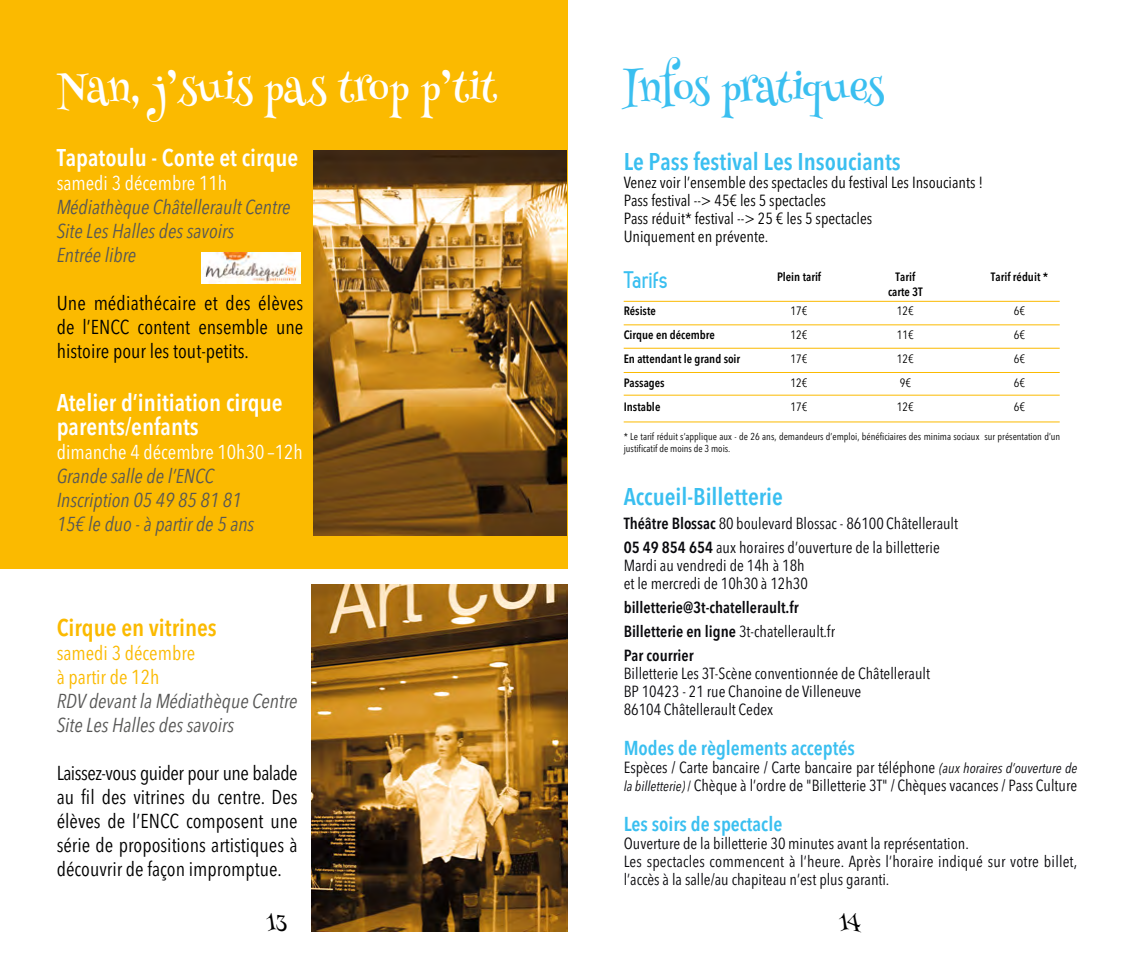
<style>
.page{position:relative;width:1134px;height:964px;background:#fff}
.page>*{position:absolute;margin:0;border:0;box-sizing:border-box;transform-origin:0 0}
.t1{font:40px "Henny Penny";letter-spacing:-.02em;color:#fff}
.t2{font:40px "Henny Penny";letter-spacing:-.035em;color:#3abff0}
.t3{font:600 condensed 24px/24px "Avenir Next";color:#fff}
.t4{font:600 condensed 24px "Avenir Next";color:#3abff0}
.t5{font:600 condensed 24px "Avenir Next";color:#fbba00}
.t6{font:700 24px "Zag";color:#3abff0}
.t7{font:condensed 20px/24px "Avenir Next";color:#000;text-align:justify}
.t8{font:italic condensed 20px/24px "Avenir Next";color:#575756}
.t9{font:600 condensed 20px "Avenir Next";color:#3abff0}
.t10{font:condensed 20px "Avenir Next";color:#fff}
.t11{font:condensed 20px/24px "Avenir Next";color:#fbba00}
.t12{font:20px "Henny Penny";color:#000}
.t13{font:condensed 16px/18px "Avenir Next";color:#09090d}
.t14{font:condensed 16px/18px "Avenir Next";color:#000}
.t15{font:600 condensed 16px/24px "Avenir Next";color:#09090d}
.t16{font:600 condensed 12px/24px "Avenir Next";color:#000}
.t17{font:condensed 12px/24px "Avenir Next";color:#000;text-align:justify}
.t18{font:condensed 10px/12px "Avenir Next";color:#000}
.s1{font-weight:600}
.s2{font-weight:400}
.s3{font-style:italic;font-size:14px}
.s4{font-size:14px}
</style>
<div class="page">
<div style="left:0;top:0;width:567px;height:568px;background:#fbba00"></div>
<hr style="left:624px;top:301px;width:436px;height:1px;background:#fbba00">
<hr style="left:624px;top:348px;width:436px;height:1px;background:#fbba00">
<hr style="left:624px;top:324px;width:436px;height:1px;background:#fbba00">
<hr style="left:624px;top:421px;width:436px;height:1px;background:#fbba00">
<hr style="left:624px;top:395px;width:436px;height:1px;background:#fbba00">
<hr style="left:624px;top:372px;width:436px;height:1px;background:#fbba00">
<img style="left:313px;top:150px;width:254px;height:385px">
<img style="left:312px;top:584px;width:255px;height:347px">
<img style="left:202px;top:253px;width:98px;height:30px">
<h1 class="t1" style="left:57px;top:65px;width:442px">Nan, j’suis pas trop p’tit</h1>
<h2 class="t3" style="left:57px;top:145px;width:243px">Tapatoulu - Conte et cirque</h2>
<p class="t10" style="left:57px;top:171px;width:172px">samedi 3 décembre 11h</p>
<p class="t8" style="left:57px;top:195px;width:235px">Médiathèque Châtellerault Centre<br>Site Les Halles des savoirs<br>Entrée libre</p>
<p class="t7" style="left:57px;top:291px;width:248px">Une médiathécaire et des élèves de l’ENCC content ensemble une histoire pour les tout-petits.</p>
<h2 class="t3" style="left:57px;top:390px;width:227px">Atelier d’initiation cirque parents/enfants</h2>
<p class="t10" style="left:57px;top:439px;width:248px">dimanche 4 décembre 10h30 –12h</p>
<p class="t8" style="left:57px;top:464px;width:199px">Grande salle de l’ENCC<br>Inscription 05 49 85 81 81<br>15€ le duo - à partir de 5 ans</p>
<h2 class="t5" style="left:57px;top:613px;width:162px">Cirque en vitrines</h2>
<p class="t11" style="left:57px;top:641px;width:140px">samedi 3 décembre à partir de 12h</p>
<p class="t8" style="left:57px;top:689px;width:242px">RDV devant la Médiathèque Centre<br>Site Les Halles des savoirs</p>
<p class="t7" style="left:57px;top:761px;width:242px">Laissez-vous guider pour une balade au fil des vitrines du centre. Des élèves de l’ENCC composent une série de propositions artistiques à découvrir de façon impromptue.</p>
<h1 class="t2" style="left:624px;top:65px;width:262px">Infos pratiques</h1>
<h2 class="t4" style="left:624px;top:147px;width:279px">Le Pass festival Les Insouciants</h2>
<p class="t14" style="left:624px;top:173px;width:361px">Venez voir l’ensemble des spectacles du festival Les Insouciants !<br>Pass festival --&gt; 45€ les 5 spectacles<br>Pass réduit* festival --&gt; 25 € les 5 spectacles<br>Uniquement en prévente.</p>
<h2 class="t6" style="left:624px;top:266px;width:46px">Tarifs</h2>
<p class="t16" style="left:777px;top:265px;width:46px">Plein tarif</p>
<p class="t16" style="left:888px;top:270px;width:36px;line-height:14.4px;text-align:center">Tarif carte 3T</p>
<p class="t16" style="left:991px;top:265px;width:59px">Tarif réduit *</p>
<p class="t16" style="left:624px;top:299px;width:118px">Résiste<br>Cirque en décembre<br>En attendant le grand soir<br>Passages<br>Instable</p>
<p class="t17" style="left:791px;top:299px;width:18px">17€ 12€ 17€ 12€ 17€</p>
<p class="t17" style="left:897px;top:299px;width:18px;text-align:left">12€<br>11€<br>12€<br>9€<br>12€</p>
<p class="t17" style="left:1014px;top:299px;width:13px">6€ 6€ 6€ 6€ 6€</p>
<p class="t18" style="left:624px;top:430px;width:438px">* Le tarif réduit s’applique aux - de 26 ans, demandeurs d’emploi, bénéficiaires des minima sociaux sur présentation d’un justificatif de moins de 3 mois.</p>
<h2 class="t4" style="left:624px;top:482px;width:161px">Accueil-Billetterie</h2>
<p class="t13" style="left:624px;top:511px;width:336px;line-height:24px"><span class="s1">Théâtre Blossac</span> 80 boulevard Blossac - 86100 Châtellerault<br><span class="s1">05 49 854 654</span> aux horaires d’ouverture de la billetterie</p>
<p class="t13" style="left:624px;top:556px;width:186px">Mardi au vendredi de 14h à 18h et le mercredi de 10h30 à 12h30</p>
<p class="t15" style="left:624px;top:595px;width:213px">billetterie@3t-chatellerault.fr<br>Billetterie en ligne <span class="s2">3t-chatellerault.fr<br></span>Par courrier</p>
<p class="t13" style="left:624px;top:664px;width:308px">Billetterie Les 3T-Scène conventionnée de Châtellerault<br>BP 10423 - 21 rue Chanoine de Villeneuve<br>86104 Châtellerault Cedex</p>
<p class="t9" style="left:624px;top:736px;width:233px">Modes de règlements acceptés</p>
<p class="t13" style="left:624px;top:758px;width:455px">Espèces / Carte bancaire / Carte bancaire par téléphone <span class="s3">(aux horaires d’ouverture de la billetterie)</span> <span class="s4">/</span> Chèque à l’ordre de "Billetterie 3T" / Chèques vacances / Pass Culture</p>
<p class="t9" style="left:624px;top:812px;width:160px">Les soirs de spectacle</p>
<p class="t13" style="left:624px;top:834px;width:455px">Ouverture de la billetterie 30 minutes avant la représentation.<br>Les spectacles commencent à l’heure. Après l’horaire indiqué sur votre billet, l’accès à la salle/au chapiteau n’est plus garanti.</p>
<p class="t12" style="left:266px;top:911px;width:22px">13</p>
<p class="t12" style="left:839px;top:911px;width:24px">14</p>
</div>
